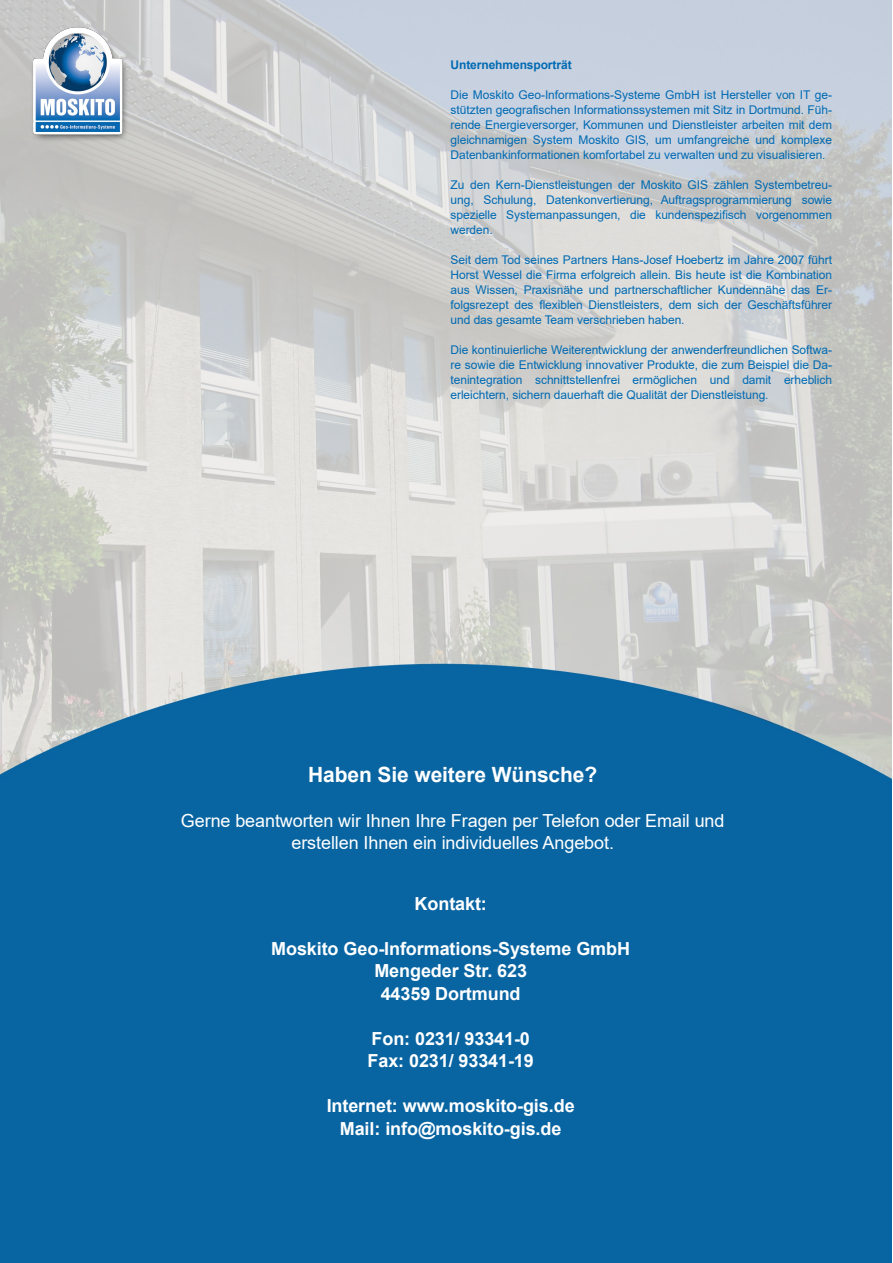
<style>
.page{position:relative;width:893px;height:1263px;background:#fff}
.page>*{position:absolute;margin:0;border:0;box-sizing:border-box;transform-origin:0 0}
.t1{font:700 21px "Arial";letter-spacing:-.005em;color:#fff}
.t2{font:700 18px/22.5px "Arial";letter-spacing:-.005em;color:#fff;text-align:center}
.t3{font:18px/22.5px "Arial";letter-spacing:-.005em;color:#fff;text-align:center}
.t4{font:12px/15px "Arial";letter-spacing:-.005em;color:#006ab3;text-align:justify}
.t5{font:700 12px "Arial";letter-spacing:-.005em;color:#006ab3}
</style>
<div class="page">
<img style="left:0;top:0;width:891px;height:1263px">
<img style="left:27px;top:18px;width:105px;height:132px">
<p class="t5" style="left:451px;top:58px;width:123px">Unternehmensporträt</p>
<p class="t4" style="left:451px;top:88px;width:383px">Die Moskito Geo-Informations-Systeme GmbH ist Hersteller von IT ge&shy;stützten geografischen Informationssystemen mit Sitz in Dortmund. Füh&shy;rende Energieversorger, Kommunen und Dienstleister arbeiten mit dem gleichnamigen System Moskito GIS, um umfangreiche und komplexe Datenbankinformationen komfortabel zu verwalten und zu visualisieren.</p>
<p class="t4" style="left:451px;top:178px;width:383px">Zu den Kern-Dienstleistungen der Moskito GIS zählen Systembetreu&shy;ung, Schulung, Datenkonvertierung, Auftragsprogrammierung sowie spezielle Systemanpassungen, die kundenspezifisch vorgenommen werden.</p>
<p class="t4" style="left:451px;top:253px;width:383px">Seit dem Tod seines Partners Hans-Josef Hoebertz im Jahre 2007 führt Horst Wessel die Firma erfolgreich allein. Bis heute ist die Kombination aus Wissen, Praxisnähe und partnerschaftlicher Kundennähe das Er&shy;folgsrezept des flexiblen Dienstleisters, dem sich der Geschäftsführer und das gesamte Team verschrieben haben.</p>
<p class="t4" style="left:451px;top:343px;width:383px">Die kontinuierliche Weiterentwicklung der anwenderfreundlichen Softwa&shy;re sowie die Entwicklung innovativer Produkte, die zum Beispiel die Da&shy;tenintegration schnittstellenfrei ermöglichen und damit erheblich erleichtern, sichern dauerhaft die Qualität der Dienstleistung.</p>
<h1 class="t1" style="left:308px;top:763px;width:291px">Haben Sie weitere Wünsche?</h1>
<h2 class="t3" style="left:181px;top:809px;width:545px">Gerne beantworten wir Ihnen Ihre Fragen per Telefon oder Email und erstellen Ihnen ein individuelles Angebot.</h2>
<h2 class="t2" style="left:415px;top:892px;width:74px">Kontakt:</h2>
<h2 class="t2" style="left:271px;top:937px;width:360px">Moskito Geo-Informations-Systeme GmbH<br>Mengeder Str. 623<br>44359 Dortmund</h2>
<h2 class="t2" style="left:368px;top:1027px;width:168px;text-align:left">Fon: 0231/ 93341-0<br>Fax: 0231/ 93341-19</h2>
<h2 class="t2" style="left:327px;top:1095px;width:250px">Internet: www.moskito-gis.de<br>Mail: info@moskito-gis.de</h2>
</div>
